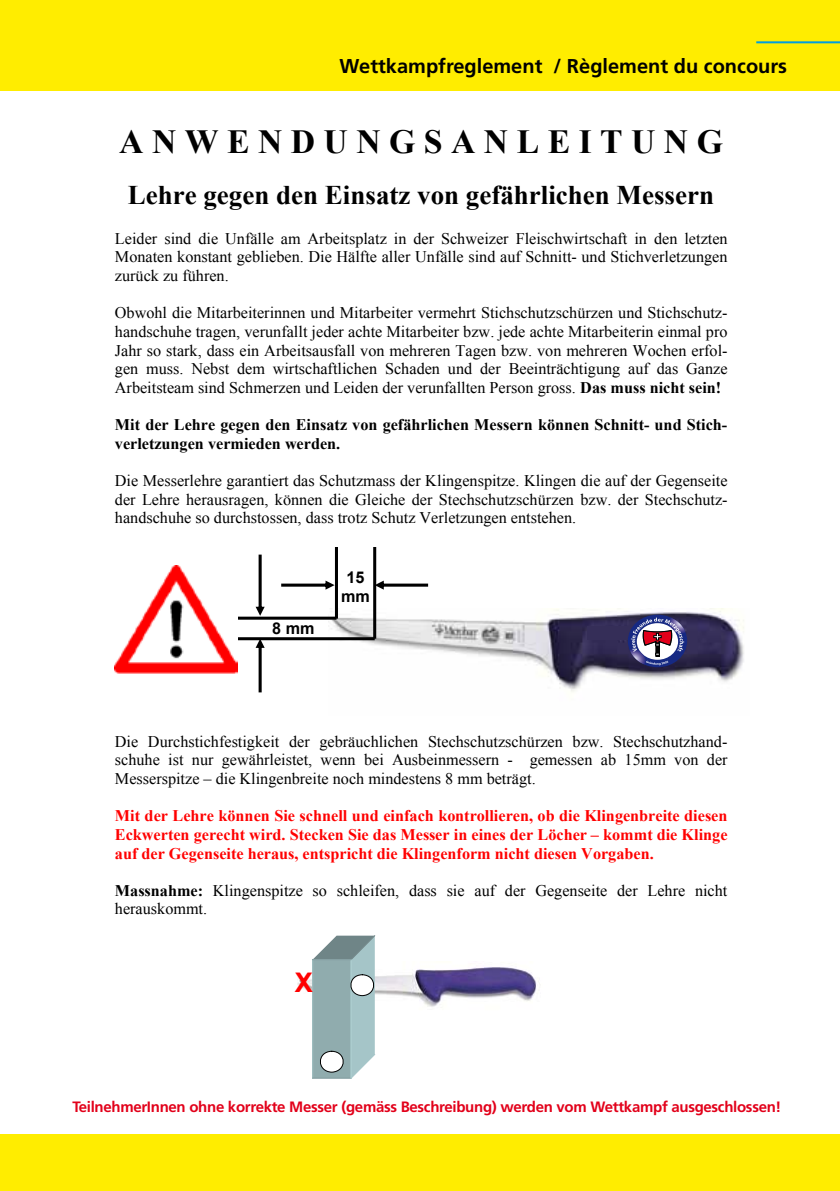
<style>
.page{position:relative;width:840px;height:1191px;background:#fff}
.page>*{position:absolute;margin:0;border:0;box-sizing:border-box;transform-origin:0 0}
.t1{font:700 33.8px "Times New Roman";color:#000}
.t2{font:700 27px "Times New Roman";color:#000}
.t3{font:700 27px "Arial";color:#f00}
.t4{font:700 20px "Frutiger";color:#000}
.t5{font:16.2px/18.6px "Times New Roman";color:#000;text-align:justify}
.t6{font:700 16.2px/18.6px "Times New Roman";color:#f00;text-align:justify}
.t7{font:700 16.2px/18.6px "Times New Roman";color:#000}
.t8{font:700 16.2px/19.4px "Arial";color:#000;text-align:center}
.t9{font:700 15px "Frutiger";letter-spacing:-.02em;color:#e2001a}
.s1{font-weight:700}
</style>
<div class="page">
<div style="left:0;top:0;width:839px;height:90px;background:#ffed00"></div>
<div style="left:0;top:1134px;width:839px;height:57px;background:#ffed00"></div>
<hr style="left:755px;top:41px;width:84px;height:2px;background:#009ee0">
<img style="left:328px;top:608px;width:416px;height:84px">
<hr style="left:335px;top:547px;width:3px;height:71px;background:#000">
<hr style="left:373px;top:547px;width:3px;height:91px;background:#000">
<svg style="left:376px;top:580px;width:52px;height:9px"></svg>
<svg style="left:281px;top:580px;width:53px;height:9px"></svg>
<hr style="left:237px;top:616px;width:99px;height:3px;background:#000">
<hr style="left:237px;top:637px;width:137px;height:3px;background:#000">
<svg style="left:255px;top:554px;width:9px;height:62px"></svg>
<svg style="left:255px;top:640px;width:9px;height:52px"></svg>
<img style="left:115px;top:565px;width:122px;height:109px">
<img style="left:297px;top:967px;width:243px;height:40px">
<svg style="left:312px;top:935px;width:65px;height:143px"></svg>
<div style="left:586px;top:625px;width:67px;height:14px;background:#352e58"></div>
<svg style="left:627px;top:614px;width:59px;height:53px"></svg>
<p class="t4" style="left:339px;top:54px;width:449px">Wettkampfreglement / Règlement du concours</p>
<h1 class="t1" style="left:119px;top:119px;width:605px">A N W E N D U N G S A N L E I T U N G</h1>
<h2 class="t2" style="left:128px;top:177px;width:587px">Lehre gegen den Einsatz von gefährlichen Messern</h2>
<p class="t5" style="left:115px;top:229px;width:614px">Leider sind die Unfälle am Arbeitsplatz in der Schweizer Fleischwirtschaft in den letzten Monaten konstant geblieben. Die Hälfte aller Unfälle sind auf Schnitt- und Stichverletzungen zurück zu führen.</p>
<p class="t5" style="left:115px;top:303px;width:614px">Obwohl die Mitarbeiterinnen und Mitarbeiter vermehrt Stichschutzschürzen und Stichschutz&shy;handschuhe tragen, verunfallt jeder achte Mitarbeiter bzw. jede achte Mitarbeiterin einmal pro Jahr so stark, dass ein Arbeitsausfall von mehreren Tagen bzw. von mehreren Wochen erfol&shy;gen muss. Nebst dem wirtschaftlichen Schaden und der Beeinträchtigung auf das Ganze Arbeitsteam sind Schmerzen und Leiden der verunfallten Person gross. <span class="s1">Das muss nicht sein!</span></p>
<p class="t7" style="left:115px;top:415px;width:613px">Mit der Lehre gegen den Einsatz von gefährlichen Messern können Schnitt- und Stich&shy;verletzungen vermieden werden.</p>
<p class="t5" style="left:115px;top:471px;width:614px">Die Messerlehre garantiert das Schutzmass der Klingenspitze. Klingen die auf der Gegenseite der Lehre herausragen, können die Gleiche der Stechschutzschürzen bzw. der Stechschutz&shy;handschuhe so durchstossen, dass trotz Schutz Verletzungen entstehen.</p>
<p class="t8" style="left:272px;top:619px;width:44px">8 mm</p>
<p class="t8" style="left:341px;top:568px;width:30px">15 mm</p>
<p class="t5" style="left:115px;top:731px;width:613px">Die Durchstichfestigkeit der gebräuchlichen Stechschutzschürzen bzw. Stechschutzhand&shy;schuhe ist nur gewährleistet, wenn bei Ausbeinmessern - gemessen ab 15mm von der Messerspitze – die Klingenbreite noch mindestens 8 mm beträgt.</p>
<p class="t6" style="left:115px;top:806px;width:613px">Mit der Lehre können Sie schnell und einfach kontrollieren, ob die Klingenbreite diesen Eckwerten gerecht wird. Stecken Sie das Messer in eines der Löcher – kommt die Klinge auf der Gegenseite heraus, entspricht die Klingenform nicht diesen Vorgaben.</p>
<p class="t5" style="left:115px;top:880px;width:613px"><span class="s1">Massnahme:</span> Klingenspitze so schleifen, dass sie auf der Gegenseite der Lehre nicht herauskommt.</p>
<h2 class="t3" style="left:294px;top:965px;width:20px">X</h2>
<p class="t9" style="left:72px;top:1097px;width:710px">TeilnehmerInnen ohne korrekte Messer (gemäss Beschreibung) werden vom Wettkampf ausgeschlossen!</p>
</div>
